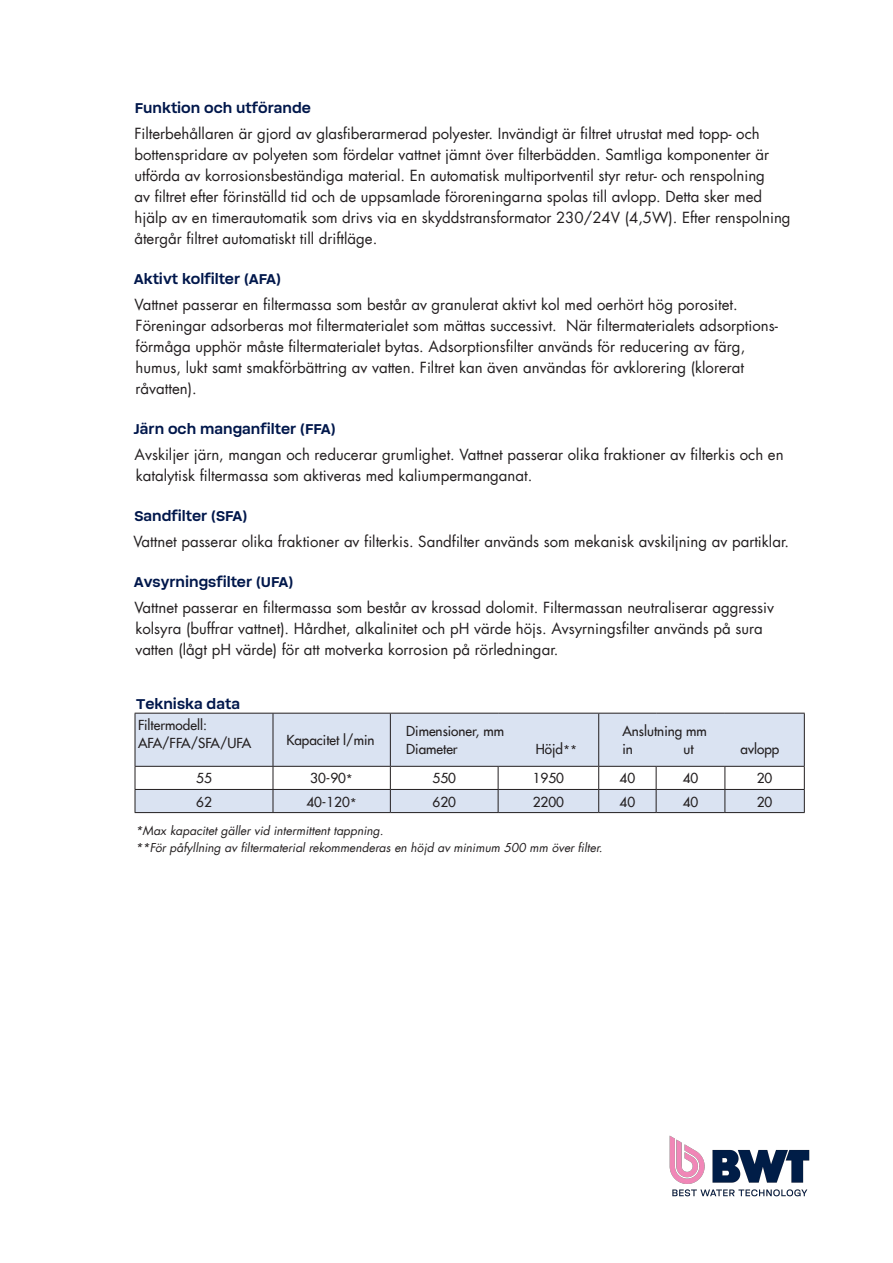
<style>
.page{position:relative;width:893px;height:1263px;background:#fff}
.page>*{position:absolute;margin:0;border:0;box-sizing:border-box;transform-origin:0 0}
.t1{font:15px/21px "Futura Com";color:#231f20}
.t2{font:15px "BWT Soliden Bold Text";color:#00174b}
.t3{font:500 13.5px/18px "Futura Com";color:#231f20}
.t4{font:italic 12px/16.5px "Futura Com";color:#231f20}
.s1{font-weight:400;font-size:12px}
</style>
<div class="page">
<svg style="left:136px;top:714px;width:668px;height:98px;fill:#dae3f2"></svg>
<hr style="left:135px;top:713px;width:138px;height:1px;background:#231f20">
<hr style="left:135px;top:713px;width:1px;height:53px;background:#231f20">
<hr style="left:273px;top:713px;width:117px;height:1px;background:#231f20">
<hr style="left:273px;top:713px;width:1px;height:53px;background:#231f20">
<hr style="left:390px;top:713px;width:108px;height:1px;background:#231f20">
<hr style="left:390px;top:713px;width:1px;height:53px;background:#231f20">
<hr style="left:498px;top:713px;width:101px;height:1px;background:#231f20">
<hr style="left:599px;top:713px;width:57px;height:1px;background:#231f20">
<hr style="left:598px;top:713px;width:1px;height:53px;background:#231f20">
<hr style="left:656px;top:713px;width:69px;height:1px;background:#231f20">
<hr style="left:725px;top:713px;width:80px;height:1px;background:#231f20">
<hr style="left:804px;top:713px;width:1px;height:53px;background:#231f20">
<hr style="left:135px;top:766px;width:138px;height:1px;background:#231f20">
<hr style="left:273px;top:766px;width:117px;height:1px;background:#231f20">
<hr style="left:390px;top:766px;width:108px;height:1px;background:#231f20">
<hr style="left:498px;top:766px;width:101px;height:1px;background:#231f20">
<hr style="left:599px;top:766px;width:57px;height:1px;background:#231f20">
<hr style="left:656px;top:766px;width:69px;height:1px;background:#231f20">
<hr style="left:725px;top:766px;width:80px;height:1px;background:#231f20">
<hr style="left:135px;top:789px;width:138px;height:1px;background:#231f20">
<svg style="left:135px;top:767px;width:1px;height:45px"></svg>
<hr style="left:273px;top:789px;width:117px;height:1px;background:#231f20">
<svg style="left:273px;top:767px;width:1px;height:45px"></svg>
<hr style="left:390px;top:789px;width:108px;height:1px;background:#231f20">
<svg style="left:390px;top:767px;width:1px;height:45px"></svg>
<hr style="left:498px;top:789px;width:101px;height:1px;background:#231f20">
<svg style="left:498px;top:767px;width:1px;height:45px"></svg>
<hr style="left:599px;top:789px;width:57px;height:1px;background:#231f20">
<svg style="left:598px;top:767px;width:1px;height:45px"></svg>
<hr style="left:656px;top:789px;width:69px;height:1px;background:#231f20">
<svg style="left:656px;top:767px;width:1px;height:45px"></svg>
<hr style="left:725px;top:789px;width:80px;height:1px;background:#231f20">
<svg style="left:724px;top:767px;width:1px;height:45px"></svg>
<svg style="left:804px;top:767px;width:1px;height:45px"></svg>
<hr style="left:135px;top:812px;width:138px;height:1px;background:#231f20">
<hr style="left:273px;top:812px;width:117px;height:1px;background:#231f20">
<hr style="left:390px;top:812px;width:108px;height:1px;background:#231f20">
<hr style="left:498px;top:812px;width:101px;height:1px;background:#231f20">
<hr style="left:599px;top:812px;width:57px;height:1px;background:#231f20">
<hr style="left:656px;top:812px;width:69px;height:1px;background:#231f20">
<hr style="left:725px;top:812px;width:80px;height:1px;background:#231f20">
<img style="left:669px;top:1135px;width:141px;height:62px">
<p class="t2" style="left:135px;top:99px;width:178px">Funktion och utförande</p>
<p class="t1" style="left:134px;top:123px;width:658px">Filterbehållaren är gjord av glasfiberarmerad polyester. Invändigt är filtret utrustat med topp- och bottenspridare av polyeten som fördelar vattnet jämnt över filterbädden. Samtliga komponenter är utförda av korrosionsbeständiga material. En automatisk multiportventil styr retur- och renspolning<br>av filtret efter förinställd tid och de uppsamlade föroreningarna spolas till avlopp. Detta sker med hjälp av en timerautomatik som drivs via en skyddstransformator 230/24V (4,5W). Efter renspolning återgår filtret automatiskt till driftläge.</p>
<p class="t2" style="left:134px;top:270px;width:149px">Aktivt kolfilter (AFA)</p>
<p class="t1" style="left:135px;top:294px;width:645px">Vattnet passerar en filtermassa som består av granulerat aktivt kol med oerhört hög porositet.<br>Föreningar adsorberas mot filtermaterialet som mättas successivt. När filtermaterialets adsorptions&shy;förmåga upphör måste filtermaterialet bytas. Adsorptionsfilter används för reducering av färg, humus, lukt samt smakförbättring av vatten. Filtret kan även användas för avklorering (klorerat råvatten).</p>
<p class="t2" style="left:133px;top:420px;width:204px">Järn och manganfilter (FFA)</p>
<p class="t1" style="left:135px;top:444px;width:650px">Avskiljer järn, mangan och reducerar grumlighet. Vattnet passerar olika fraktioner av filterkis och en katalytisk filtermassa som aktiveras med kaliumpermanganat.</p>
<p class="t2" style="left:134px;top:507px;width:114px">Sandfilter (SFA)</p>
<p class="t1" style="left:133px;top:531px;width:657px">Vattnet passerar olika fraktioner av filterkis. Sandfilter används som mekanisk avskiljning av partiklar.</p>
<p class="t2" style="left:134px;top:573px;width:161px">Avsyrningsfilter (UFA)</p>
<p class="t1" style="left:134px;top:597px;width:641px">Vattnet passerar en filtermassa som består av krossad dolomit. Filtermassan neutraliserar aggressiv kolsyra (buffrar vattnet). Hårdhet, alkalinitet och pH värde höjs. Avsyrningsfilter används på sura vatten (lågt pH värde) för att motverka korrosion på rörledningar.</p>
<p class="t2" style="left:136px;top:694px;width:105px">Tekniska data</p>
<p class="t3" style="left:138px;top:716px;width:115px">Filtermodell:<br>AFA/FFA/SFA/UFA</p>
<p class="t3" style="left:286px;top:731px;width:90px">Kapacitet l/min</p>
<p class="t3" style="left:406px;top:722px;width:99px">Dimensioner, mm<br>Diameter</p>
<p class="t3" style="left:536px;top:740px;width:43px">Höjd<span class="s1">**</span></p>
<p class="t3" style="left:622px;top:722px;width:86px">Anslutning mm in</p>
<p class="t3" style="left:684px;top:740px;width:12px">ut</p>
<p class="t3" style="left:741px;top:740px;width:40px">avlopp</p>
<p class="t3" style="left:196px;top:769px;width:17px">55</p>
<p class="t3" style="left:310px;top:769px;width:44px">30-90<span class="s1">*</span></p>
<p class="t3" style="left:433px;top:769px;width:25px">550</p>
<p class="t3" style="left:533px;top:769px;width:33px">1950</p>
<p class="t3" style="left:620px;top:769px;width:17px">40</p>
<p class="t3" style="left:683px;top:769px;width:17px">40</p>
<p class="t3" style="left:757px;top:769px;width:17px">20</p>
<p class="t3" style="left:196px;top:792px;width:17px">62</p>
<p class="t3" style="left:306px;top:792px;width:52px">40-120<span class="s1">*</span></p>
<p class="t3" style="left:433px;top:792px;width:25px">620</p>
<p class="t3" style="left:533px;top:792px;width:33px">2200</p>
<p class="t3" style="left:620px;top:792px;width:17px">40</p>
<p class="t3" style="left:683px;top:792px;width:17px">40</p>
<p class="t3" style="left:757px;top:792px;width:17px">20</p>
<p class="t4" style="left:136px;top:822px;width:468px">*Max kapacitet gäller vid intermittent tappning.<br>**För påfyllning av filtermaterial rekommenderas en höjd av minimum 500 mm över filter.</p>
</div>
